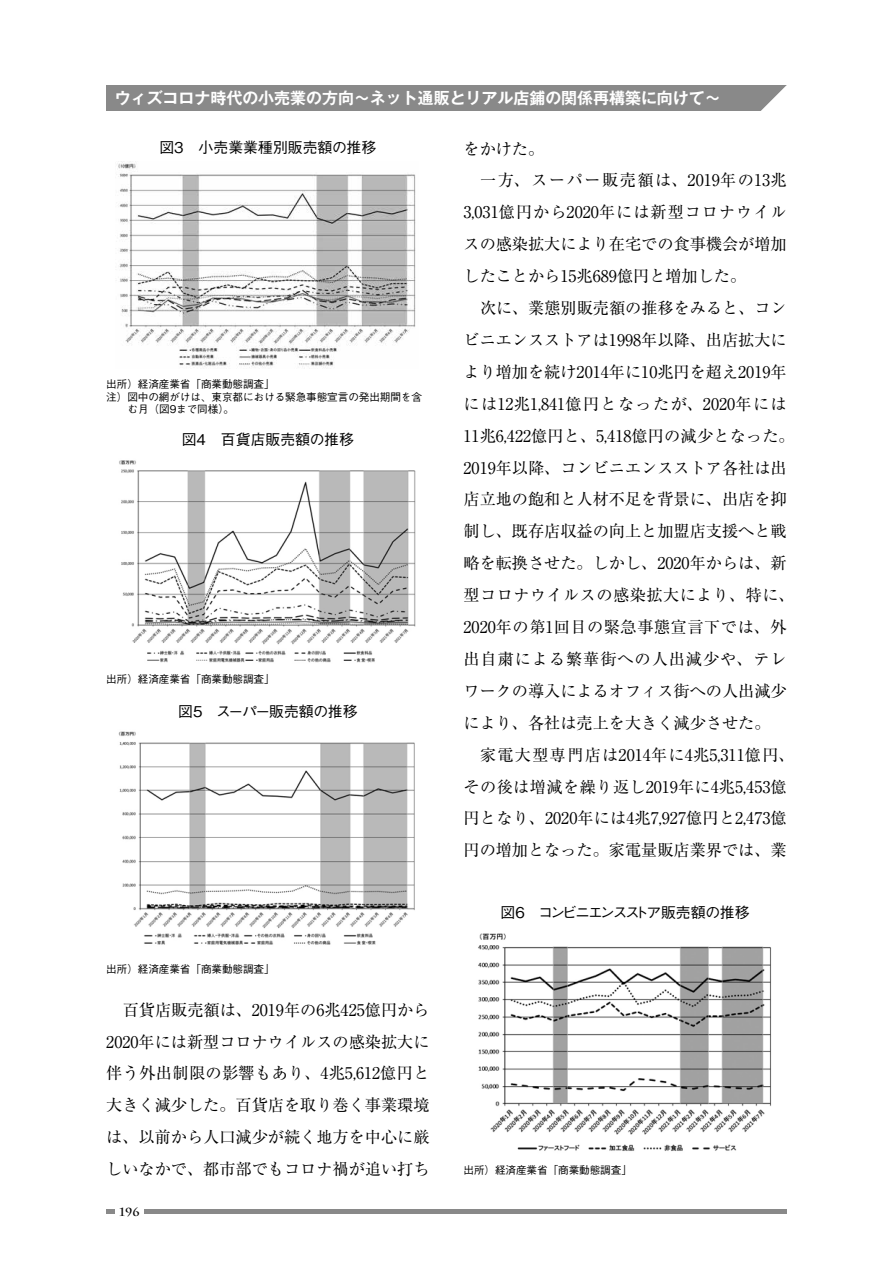
<style>
.page{position:relative;width:893px;height:1263px;background:#fff}
.page>*{position:absolute;margin:0;border:0;box-sizing:border-box;transform-origin:0 0}
.t1{font:16.2px/32px "Ryumin Pro";color:#000;text-align:justify}
.t2{font:16.2px "Ryumin Pro";letter-spacing:.06em;color:#000}
.t3{font:16.2px "Ryumin Pro";letter-spacing:.035em;color:#000}
.t4{font:16.2px "Ryumin Pro";letter-spacing:.095em;color:#000}
.t5{font:16.2px "Ryumin Pro";letter-spacing:.03em;color:#000}
.t6{font:700 15.9px "Gothic MB101 Pro De";color:#fff}
.t7{font:500 14.85px "Gothic BBB Pro";color:#000}
.t8{font:500 14.85px "Gothic BBB Pro";letter-spacing:-.13em;color:#000}
.t9{font:500 14.85px "Gothic BBB Pro";letter-spacing:-.03em;color:#000}
.t10{font:700 11.7px "Charlemagne Std";color:#000}
.t11{font:500 10.65px "Gothic BBB Pro";letter-spacing:-.01em;color:#000}
</style>
<div class="page">
<div style="left:106px;top:85px;width:681px;height:26px;background:#898989"></div>
<svg style="left:761px;top:85px;width:26px;height:26px"></svg>
<hr style="left:145px;top:1210px;width:642px;height:4px;background:#898989">
<svg style="left:106px;top:1210px;width:9px;height:4px"></svg>
<img style="left:118px;top:161px;width:298px;height:208px">
<img style="left:119px;top:460px;width:297px;height:203px">
<img style="left:118px;top:731px;width:297px;height:214px">
<img style="left:478px;top:933px;width:294px;height:218px">
<p class="t6" style="left:115px;top:85px;width:607px">ウィズコロナ時代の小売業の方向〜ネット通販とリアル店鋪の関係再構築に向けて〜</p>
<p class="t7" style="left:159px;top:136px;width:218px">図3　小売業業種別販売額の推移</p>
<p class="t11" style="left:106px;top:375px;width:170px">出所）経済産業省「商業動態調査」</p>
<p class="t11" style="left:106px;top:388px;width:317px">注）図中の網がけは、東京都における緊急事態宣言の発出期間を含</p>
<p class="t11" style="left:128px;top:401px;width:108px">む月（図9まで同様）。</p>
<p class="t7" style="left:182px;top:427px;width:174px">図4　百貨店販売額の推移</p>
<p class="t11" style="left:106px;top:671px;width:170px">出所）経済産業省「商業動態調査」</p>
<p class="t9" style="left:178px;top:699px;width:181px">図5　スーパー販売額の推移</p>
<p class="t11" style="left:106px;top:960px;width:170px">出所）経済産業省「商業動態調査」</p>
<p class="t1" style="left:106px;top:992px;width:325px;text-indent:16px">百貨店販売額は、2019年の6兆425億円から2020年には新型コロナウイルスの感染拡大に伴う外出制限の影響もあり、4兆5,612億円と大きく減少した。百貨店を取り巻く事業環境は、以前から人口減少が続く地方を中心に厳しいなかで、都市部でもコロナ禍が追い打ち</p>
<p class="t10" style="left:120px;top:1205px;width:22px">196</p>
<p class="t1" style="left:463px;top:131px;width:82px">をかけた。</p>
<p class="t4" style="left:480px;top:168px;width:308px">一方、スーパー販売額は、2019年の13兆</p>
<p class="t2" style="left:463px;top:200px;width:325px">3,031億円から2020年には新型コロナウイル</p>
<p class="t1" style="left:463px;top:227px;width:325px">スの感染拡大により在宅での食事機会が増加</p>
<p class="t1" style="left:463px;top:259px;width:284px">したことから15兆689億円と増加した。</p>
<p class="t1" style="left:480px;top:291px;width:308px">次に、業態別販売額の推移をみると、コン</p>
<p class="t1" style="left:463px;top:323px;width:325px">ビニエンスストアは1998年以降、出店拡大に</p>
<p class="t1" style="left:463px;top:355px;width:325px">より増加を続け2014年に10兆円を超え2019年</p>
<p class="t1" style="left:463px;top:387px;width:325px">には12兆1,841億円となったが、2020年には</p>
<p class="t1" style="left:463px;top:418px;width:333px">11兆6,422億円と、5,418億円の減少となった。</p>
<p class="t1" style="left:463px;top:450px;width:325px">2019年以降、コンビニエンスストア各社は出</p>
<p class="t1" style="left:463px;top:482px;width:325px">店立地の飽和と人材不足を背景に、出店を抑</p>
<p class="t1" style="left:463px;top:514px;width:325px">制し、既存店収益の向上と加盟店支援へと戦</p>
<p class="t1" style="left:463px;top:546px;width:325px">略を転換させた。しかし、2020年からは、新</p>
<p class="t5" style="left:463px;top:582px;width:333px">型コロナウイルスの感染拡大により、特に、</p>
<p class="t3" style="left:463px;top:614px;width:325px">2020年の第1回目の緊急事態宣言下では、外</p>
<p class="t2" style="left:463px;top:646px;width:325px">出自粛による繁華街への人出減少や、テレ</p>
<p class="t1" style="left:463px;top:674px;width:325px">ワークの導入によるオフィス街への人出減少</p>
<p class="t1" style="left:463px;top:706px;width:308px">により、各社は売上を大きく減少させた。</p>
<p class="t1" style="left:480px;top:737px;width:316px">家電大型専門店は2014年に4兆5,311億円、</p>
<p class="t1" style="left:463px;top:769px;width:325px">その後は増減を繰り返し2019年に4兆5,453億</p>
<p class="t1" style="left:463px;top:801px;width:325px">円となり、2020年には4兆7,927億円と2,473億</p>
<p class="t1" style="left:463px;top:833px;width:325px">円の増加となった。家電量販店業界では、業</p>
<p class="t8" style="left:501px;top:900px;width:250px">図6　コンビニエンスストア販売額の推移</p>
<p class="t11" style="left:463px;top:1161px;width:170px">出所）経済産業省「商業動態調査」</p>
</div>
